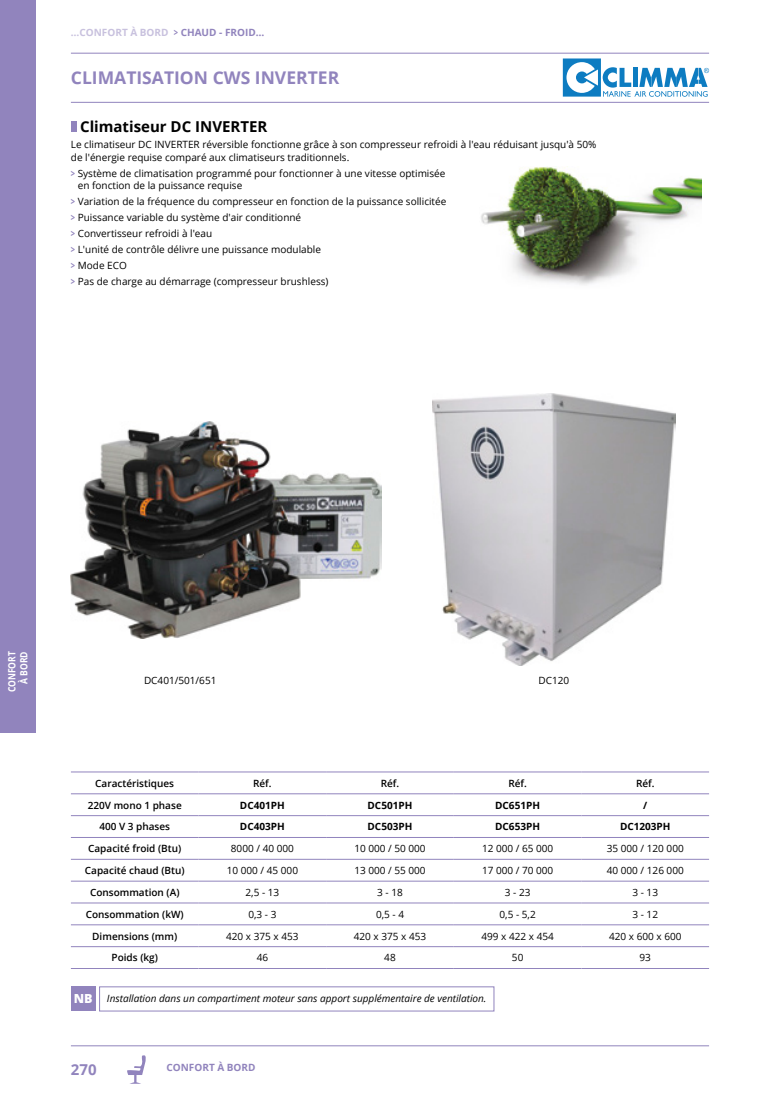
<style>
.page{position:relative;width:780px;height:1099px;background:#fff}
.page>*{position:absolute;margin:0;border:0;box-sizing:border-box;transform-origin:0 0}
._2_TITRE_THÈME_C36{font:700 17.5px "Open Sans";color:#9184bd}
._3_TITRE_PRODUIT_C36{font:700 15px "Open Sans";color:#000}
.t1{font:700 15px "Open Sans";color:#9184bd}
._3_SOUS_TITRE_PRODUI{font:800 12.5px "Open Sans";color:#fff}
._4_TEXTE_COURANT_C36{font:10px/12.5px "Open Sans";color:#000}
._4_TEXTE_COURANT_C36-2{font:600 10px "Open Sans";color:#000}
._3_SOUS_TITRE_PRODUI-2{font:italic 10px "Open Sans";color:#000}
._4_TEXTE_COURANT_C36-3{font:700 10px "Open Sans";color:#000}
._0_TITRE_CHAPITRE_BI{font:700 10px "Open Sans";color:#c8c1de}
.t2{font:700 10px/12px "Open Sans";color:#fff;text-align:right;scale:.85 1}
.t3{font:700 10px "Open Sans";color:#9184bd}
.s1{color:#9184bd}
.s2{font-weight:700;color:#9184bd}
</style>
<div class="page">
<svg style="left:127px;top:1055px;width:19px;height:28px"></svg>
<hr style="left:71px;top:1045px;width:638px;height:1px;background:#9184bd">
<hr style="left:71px;top:53px;width:638px;height:1px;background:#9184bd">
<div style="left:0;top:0;width:35px;height:732px;background:#9184bd"></div>
<hr style="left:71px;top:102px;width:638px;height:1px;background:#9184bd">
<hr style="left:71px;top:793px;width:127px;height:1px;background:#9184bd">
<hr style="left:198px;top:793px;width:128px;height:1px;background:#9184bd">
<hr style="left:326px;top:793px;width:128px;height:1px;background:#9184bd">
<hr style="left:454px;top:793px;width:127px;height:1px;background:#9184bd">
<hr style="left:581px;top:793px;width:128px;height:1px;background:#9184bd">
<hr style="left:71px;top:815px;width:127px;height:1px;background:#9184bd">
<hr style="left:198px;top:815px;width:128px;height:1px;background:#9184bd">
<hr style="left:326px;top:815px;width:128px;height:1px;background:#9184bd">
<hr style="left:454px;top:815px;width:127px;height:1px;background:#9184bd">
<hr style="left:581px;top:815px;width:128px;height:1px;background:#9184bd">
<hr style="left:71px;top:837px;width:127px;height:1px;background:#9184bd">
<hr style="left:198px;top:837px;width:128px;height:1px;background:#9184bd">
<hr style="left:326px;top:837px;width:128px;height:1px;background:#9184bd">
<hr style="left:454px;top:837px;width:127px;height:1px;background:#9184bd">
<hr style="left:581px;top:837px;width:128px;height:1px;background:#9184bd">
<hr style="left:71px;top:859px;width:127px;height:1px;background:#9184bd">
<hr style="left:198px;top:859px;width:128px;height:1px;background:#9184bd">
<hr style="left:326px;top:859px;width:128px;height:1px;background:#9184bd">
<hr style="left:454px;top:859px;width:127px;height:1px;background:#9184bd">
<hr style="left:581px;top:859px;width:128px;height:1px;background:#9184bd">
<hr style="left:71px;top:880px;width:127px;height:1px;background:#9184bd">
<hr style="left:198px;top:880px;width:128px;height:1px;background:#9184bd">
<hr style="left:326px;top:880px;width:128px;height:1px;background:#9184bd">
<hr style="left:454px;top:880px;width:127px;height:1px;background:#9184bd">
<hr style="left:581px;top:880px;width:128px;height:1px;background:#9184bd">
<hr style="left:71px;top:902px;width:127px;height:1px;background:#9184bd">
<hr style="left:198px;top:902px;width:128px;height:1px;background:#9184bd">
<hr style="left:326px;top:902px;width:128px;height:1px;background:#9184bd">
<hr style="left:454px;top:902px;width:127px;height:1px;background:#9184bd">
<hr style="left:581px;top:902px;width:128px;height:1px;background:#9184bd">
<hr style="left:71px;top:924px;width:127px;height:1px;background:#9184bd">
<hr style="left:198px;top:924px;width:128px;height:1px;background:#9184bd">
<hr style="left:326px;top:924px;width:128px;height:1px;background:#9184bd">
<hr style="left:454px;top:924px;width:127px;height:1px;background:#9184bd">
<hr style="left:581px;top:924px;width:128px;height:1px;background:#9184bd">
<hr style="left:71px;top:946px;width:127px;height:1px;background:#9184bd">
<hr style="left:198px;top:946px;width:128px;height:1px;background:#9184bd">
<hr style="left:326px;top:946px;width:128px;height:1px;background:#9184bd">
<hr style="left:454px;top:946px;width:127px;height:1px;background:#9184bd">
<hr style="left:581px;top:946px;width:128px;height:1px;background:#9184bd">
<hr style="left:71px;top:771px;width:127px;height:1px;background:#9184bd">
<hr style="left:198px;top:771px;width:128px;height:1px;background:#9184bd">
<hr style="left:326px;top:771px;width:128px;height:1px;background:#9184bd">
<hr style="left:454px;top:771px;width:127px;height:1px;background:#9184bd">
<hr style="left:581px;top:771px;width:128px;height:1px;background:#9184bd">
<hr style="left:71px;top:968px;width:127px;height:1px;background:#9184bd">
<hr style="left:198px;top:968px;width:128px;height:1px;background:#9184bd">
<hr style="left:326px;top:968px;width:128px;height:1px;background:#9184bd">
<hr style="left:454px;top:968px;width:127px;height:1px;background:#9184bd">
<hr style="left:581px;top:968px;width:128px;height:1px;background:#9184bd">
<img style="left:481px;top:166px;width:220px;height:119px">
<img style="left:71px;top:421px;width:310px;height:217px">
<img style="left:433px;top:393px;width:242px;height:272px">
<div style="left:71px;top:121px;width:5px;height:11px;background:#9184bd"></div>
<div style="left:99px;top:986px;width:395px;height:25px;border:1px solid #9184bd"></div>
<div style="left:71px;top:986px;width:25px;height:25px;background:#9184bd"></div>
<svg style="left:562px;top:58px;width:147px;height:39px"></svg>
<p class="_0_TITRE_CHAPITRE_BI" style="left:71px;top:25px;width:195px">…CONFORT À BORD <span class="s1">&gt; CHAUD - FROID…</span></p>
<p class="_2_TITRE_THÈME_C36" style="left:71px;top:66px;width:270px">CLIMATISATION CWS INVERTER</p>
<p class="_3_TITRE_PRODUIT_C36" style="left:80px;top:116px;width:189px">Climatiseur DC INVERTER</p>
<p class="_4_TEXTE_COURANT_C36" style="left:71px;top:138px;width:527px">Le climatiseur DC INVERTER réversible fonctionne grâce à son compresseur refroidi à l'eau réduisant jusqu'à 50% de l'énergie requise comparé aux climatiseurs traditionnels.</p>
<p class="_4_TEXTE_COURANT_C36" style="left:78px;top:166px;width:369px;text-indent:-7px"><span class="s2">&gt;</span> Système de climatisation programmé pour fonctionner à une vitesse optimisée en fonction de la puissance requise</p>
<p class="_4_TEXTE_COURANT_C36" style="left:71px;top:195px;width:377px"><span class="s2">&gt;</span> Variation de la fréquence du compresseur en fonction de la puissance sollicitée</p>
<p class="_4_TEXTE_COURANT_C36" style="left:71px;top:211px;width:232px"><span class="s2">&gt;</span> Puissance variable du système d'air conditionné</p>
<p class="_4_TEXTE_COURANT_C36" style="left:71px;top:227px;width:143px"><span class="s2">&gt;</span> Convertisseur refroidi à l'eau</p>
<p class="_4_TEXTE_COURANT_C36" style="left:71px;top:243px;width:252px"><span class="s2">&gt;</span> L'unité de contrôle délivre une puissance modulable</p>
<p class="_4_TEXTE_COURANT_C36" style="left:71px;top:259px;width:57px"><span class="s2">&gt;</span> Mode ECO</p>
<p class="_4_TEXTE_COURANT_C36" style="left:71px;top:275px;width:259px"><span class="s2">&gt;</span> Pas de charge au démarrage (compresseur brushless)</p>
<p class="t2" style="left:6px;top:692px;width:50px;rotate:-90deg">CONFORT<br>À BORD</p>
<p class="_4_TEXTE_COURANT_C36" style="left:144px;top:674px;width:74px">DC401/501/651</p>
<p class="_4_TEXTE_COURANT_C36" style="left:538px;top:674px;width:32px">DC120</p>
<p class="_4_TEXTE_COURANT_C36-2" style="left:95px;top:776px;width:80px">Caractéristiques</p>
<p class="_4_TEXTE_COURANT_C36-2" style="left:253px;top:776px;width:20px">Réf.</p>
<p class="_4_TEXTE_COURANT_C36-2" style="left:381px;top:776px;width:20px">Réf.</p>
<p class="_4_TEXTE_COURANT_C36-2" style="left:508px;top:776px;width:20px">Réf.</p>
<p class="_4_TEXTE_COURANT_C36-2" style="left:636px;top:776px;width:20px">Réf.</p>
<p class="_4_TEXTE_COURANT_C36-2" style="left:88px;top:798px;width:96px">220V mono 1 phase</p>
<p class="_4_TEXTE_COURANT_C36-3" style="left:240px;top:797px;width:46px">DC401PH</p>
<p class="_4_TEXTE_COURANT_C36-3" style="left:367px;top:797px;width:46px">DC501PH</p>
<p class="_4_TEXTE_COURANT_C36-3" style="left:495px;top:797px;width:46px">DC651PH</p>
<p class="_4_TEXTE_COURANT_C36-3" style="left:643px;top:797px;width:6px">/</p>
<p class="_4_TEXTE_COURANT_C36-2" style="left:99px;top:819px;width:72px">400 V 3 phases</p>
<p class="_4_TEXTE_COURANT_C36-3" style="left:240px;top:819px;width:46px">DC403PH</p>
<p class="_4_TEXTE_COURANT_C36-3" style="left:367px;top:819px;width:46px">DC503PH</p>
<p class="_4_TEXTE_COURANT_C36-3" style="left:495px;top:819px;width:46px">DC653PH</p>
<p class="_4_TEXTE_COURANT_C36-3" style="left:620px;top:819px;width:52px">DC1203PH</p>
<p class="_4_TEXTE_COURANT_C36-2" style="left:88px;top:841px;width:95px">Capacité froid (Btu)</p>
<p class="_4_TEXTE_COURANT_C36" style="left:231px;top:842px;width:64px">8000 / 40 000</p>
<p class="_4_TEXTE_COURANT_C36" style="left:354px;top:842px;width:73px">10 000 / 50 000</p>
<p class="_4_TEXTE_COURANT_C36" style="left:482px;top:842px;width:73px">12 000 / 65 000</p>
<p class="_4_TEXTE_COURANT_C36" style="left:606px;top:842px;width:78px">35 000 / 120 000</p>
<p class="_4_TEXTE_COURANT_C36-2" style="left:85px;top:863px;width:101px">Capacité chaud (Btu)</p>
<p class="_4_TEXTE_COURANT_C36" style="left:227px;top:863px;width:73px">10 000 / 45 000</p>
<p class="_4_TEXTE_COURANT_C36" style="left:354px;top:863px;width:73px">13 000 / 55 000</p>
<p class="_4_TEXTE_COURANT_C36" style="left:482px;top:863px;width:73px">17 000 / 70 000</p>
<p class="_4_TEXTE_COURANT_C36" style="left:606px;top:863px;width:78px">40 000 / 126 000</p>
<p class="_4_TEXTE_COURANT_C36-2" style="left:90px;top:885px;width:91px">Consommation (A)</p>
<p class="_4_TEXTE_COURANT_C36" style="left:245px;top:885px;width:35px">2,5 - 13</p>
<p class="_4_TEXTE_COURANT_C36" style="left:377px;top:885px;width:27px">3 - 18</p>
<p class="_4_TEXTE_COURANT_C36" style="left:505px;top:885px;width:27px">3 - 23</p>
<p class="_4_TEXTE_COURANT_C36" style="left:632px;top:885px;width:27px">3 - 13</p>
<p class="_4_TEXTE_COURANT_C36-2" style="left:86px;top:907px;width:99px">Consommation (kW)</p>
<p class="_4_TEXTE_COURANT_C36" style="left:248px;top:907px;width:30px">0,3 - 3</p>
<p class="_4_TEXTE_COURANT_C36" style="left:376px;top:907px;width:30px">0,5 - 4</p>
<p class="_4_TEXTE_COURANT_C36" style="left:499px;top:907px;width:38px">0,5 - 5,2</p>
<p class="_4_TEXTE_COURANT_C36" style="left:632px;top:907px;width:27px">3 - 12</p>
<p class="_4_TEXTE_COURANT_C36-2" style="left:92px;top:929px;width:86px">Dimensions (mm)</p>
<p class="_4_TEXTE_COURANT_C36" style="left:226px;top:929px;width:74px">420 x 375 x 453</p>
<p class="_4_TEXTE_COURANT_C36" style="left:354px;top:929px;width:74px">420 x 375 x 453</p>
<p class="_4_TEXTE_COURANT_C36" style="left:481px;top:929px;width:74px">499 x 422 x 454</p>
<p class="_4_TEXTE_COURANT_C36" style="left:609px;top:929px;width:74px">420 x 600 x 600</p>
<p class="_4_TEXTE_COURANT_C36-2" style="left:112px;top:950px;width:48px">Poids (kg)</p>
<p class="_4_TEXTE_COURANT_C36" style="left:257px;top:951px;width:13px">46</p>
<p class="_4_TEXTE_COURANT_C36" style="left:384px;top:951px;width:13px">48</p>
<p class="_4_TEXTE_COURANT_C36" style="left:512px;top:951px;width:13px">50</p>
<p class="_4_TEXTE_COURANT_C36" style="left:639px;top:951px;width:13px">93</p>
<p class="_3_SOUS_TITRE_PRODUI" style="left:74px;top:989px;width:20px">NB</p>
<p class="_3_SOUS_TITRE_PRODUI-2" style="left:107px;top:991px;width:381px">Installation dans un compartiment moteur sans apport supplémentaire de ventilation.</p>
<h2 class="t1" style="left:71px;top:1058px;width:27px">270</h2>
<p class="t3" style="left:166px;top:1060px;width:91px">CONFORT À BORD</p>
</div>
